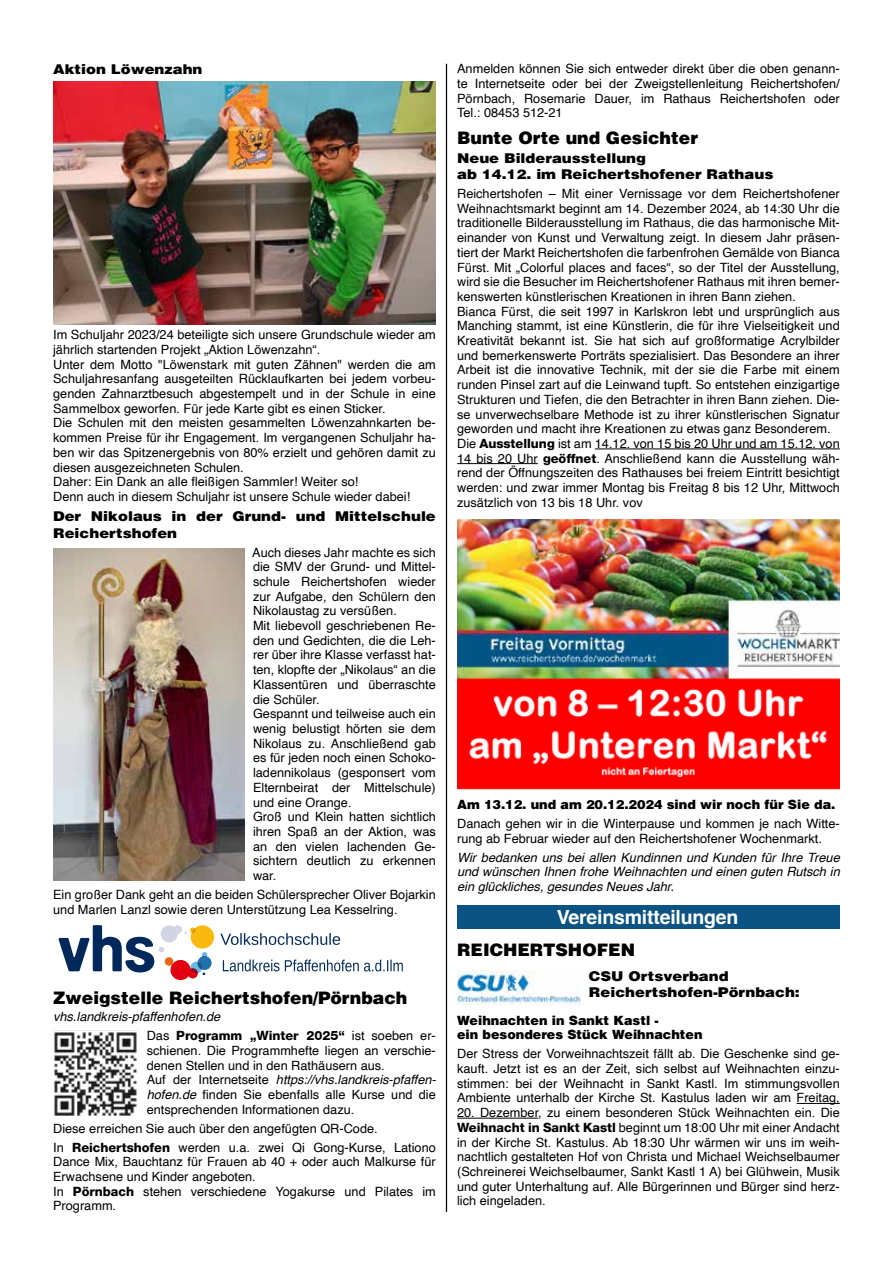
<style>
.page{position:relative;width:893px;height:1263px;background:#fff}
.page>*{position:absolute;margin:0;border:0;box-sizing:border-box;transform-origin:0 0}
.t1{font:700 19.5px "Helvetica";letter-spacing:-.01em;color:#fff}
.t2{font:900 17.25px "Helvetica";color:#000}
.t3{font:900 13.5px/16.2px "Helvetica";color:#000;scale:1.1 1}
.t4{font:12.75px/14.7px "Helvetica";color:#000}
.t5{font:italic 12.75px/14.7px "Helvetica";color:#000;text-align:justify}
.t6{font:900 12.75px/14.7px "Helvetica";color:#000}
.t7{font:800 12.75px "Helvetica 85";color:#000}
.s1{font-family:"Helvetica";font-weight:400}
.s2{font-style:italic}
.s3{font-family:"Helvetica 85";font-weight:800}
</style>
<div class="page">
<hr style="left:446px;top:64px;width:1px;height:1148px;background:#000">
<img style="left:53px;top:82px;width:383px;height:242px">
<img style="left:53px;top:548px;width:191px;height:332px">
<svg style="left:59px;top:925px;width:155px;height:55px"></svg>
<svg style="left:220px;top:933px;width:120px;height:12px"></svg>
<svg style="left:223px;top:959px;width:180px;height:12px"></svg>
<img style="left:53px;top:1030px;width:85px;height:86px">
<hr style="left:595px;top:449px;width:245px;height:1px;background:#000">
<hr style="left:457px;top:463px;width:81px;height:1px;background:#000">
<hr style="left:797px;top:1103px;width:43px;height:1px;background:#000">
<hr style="left:457px;top:1118px;width:81px;height:1px;background:#000">
<img style="left:457px;top:519px;width:383px;height:159px">
<img style="left:457px;top:678px;width:383px;height:111px">
<div style="left:457px;top:905px;width:383px;height:24px;background:#0b5383"></div>
<img style="left:457px;top:970px;width:123px;height:35px">
<p class="t3" style="left:53px;top:60px;width:137px">Aktion Löwenzahn</p>
<p class="t4" style="left:53px;top:328px;width:384px">Im Schuljahr 2023/24 beteiligte sich unsere Grundschule wieder am jährlich startenden Projekt „Aktion Löwenzahn“.<br>Unter dem Motto "Löwenstark mit guten Zähnen" werden die am Schuljahresanfang ausgeteilten Rücklaufkarten bei jedem vorbeu&shy;genden Zahnarztbesuch abgestempelt und in der Schule in eine Sammelbox geworfen. Für jede Karte gibt es einen Sticker.<br>Die Schulen mit den meisten gesammelten Löwenzahnkarten be&shy;kommen Preise für ihr Engagement. Im vergangenen Schuljahr ha&shy;ben wir das Spitzenergebnis von 80% erzielt und gehören damit zu diesen ausgezeichneten Schulen.<br>Daher: Ein Dank an alle fleißigen Sammler! Weiter so!<br>Denn auch in diesem Schuljahr ist unsere Schule wieder dabei!</p>
<p class="t3" style="left:53px;top:508px;width:349px">Der Nikolaus in der Grund- und Mittelschule<br>Reichertshofen</p>
<p class="t4" style="left:252px;top:545px;width:185px">Auch dieses Jahr machte es sich die SMV der Grund- und Mittel&shy;schule Reichertshofen wieder zur Aufgabe, den Schülern den<br>Nikolaustag zu versüßen.<br>Mit liebevoll geschriebenen Re&shy;den und Gedichten, die die Leh&shy;rer über ihre Klasse verfasst hat&shy;ten, klopfte der „Nikolaus“ an die<br>Klassentüren und überraschte die Schüler.<br>Gespannt und teilweise auch ein wenig belustigt hörten sie dem<br>Nikolaus zu. Anschließend gab es für jeden noch einen Schoko&shy;ladennikolaus (gesponsert vom<br>Elternbeirat der Mittelschule) und eine Orange.<br>Groß und Klein hatten sichtlich ihren Spaß an der Aktion, was an den vielen lachenden Ge&shy;sichtern deutlich zu erkennen war.</p>
<p class="t4" style="left:53px;top:887px;width:384px">Ein großer Dank geht an die beiden Schülersprecher Oliver Bojarkin und Marlen Lanzl sowie deren Unterstützung Lea Kesselring.</p>
<h2 class="t2" style="left:53px;top:986px;width:356px">Zweigstelle Reichertshofen/Pörnbach</h2>
<p class="t5" style="left:53px;top:1010px;width:169px">vhs.landkreis-pfaffenhofen.de</p>
<p class="t7" style="left:147px;top:1028px;width:291px"><span class="s1">Das</span> Programm „Winter 2025“ <span class="s1">ist soeben er-</span></p>
<p class="t4" style="left:147px;top:1043px;width:291px">schienen. Die Programmhefte liegen an verschie&shy;denen Stellen und in den Rathäusern aus.<br>Auf der Internetseite <span class="s2">https://vhs.landkreis-pfaffen&shy;hofen.de</span> finden Sie ebenfalls alle Kurse und die entsprechenden Informationen dazu.</p>
<p class="t4" style="left:53px;top:1119px;width:384px;line-height:18.9px">Diese erreichen Sie auch über den angefügten QR-Code.<br>In <span class="s3">Reichertshofen</span> werden u.a. zwei Qi Gong-Kurse, Lationo</p>
<p class="t4" style="left:53px;top:1155px;width:384px">Dance Mix, Bauchtanz für Frauen ab 40 + oder auch Malkurse für Erwachsene und Kinder angeboten.<br>In <span class="s3">Pörnbach</span> stehen verschiedene Yogakurse und Pilates im Programm.</p>
<p class="t4" style="left:457px;top:62px;width:384px;text-align:justify">Anmelden können Sie sich entweder direkt über die oben genann&shy;te Internetseite oder bei der Zweigstellenleitung Reichertshofen/ Pörnbach, Rosemarie Dauer, im Rathaus Reichertshofen oder Tel.: 08453 512-21</p>
<h2 class="t2" style="left:457px;top:127px;width:242px">Bunte Orte und Gesichter</h2>
<p class="t3" style="left:457px;top:150px;width:289px">Neue Bilderausstellung<br>ab 14.12. im Reichertshofener Rathaus</p>
<p class="t4" style="left:457px;top:187px;width:384px">Reichertshofen – Mit einer Vernissage vor dem Reichertshofener Weihnachtsmarkt beginnt am 14. Dezember 2024, ab 14:30 Uhr die traditionelle Bilderausstellung im Rathaus, die das harmonische Mit&shy;einander von Kunst und Verwaltung zeigt. In diesem Jahr präsen&shy;tiert der Markt Reichertshofen die farbenfrohen Gemälde von Bianca Fürst. Mit „Colorful places and faces“, so der Titel der Ausstellung, wird sie die Besucher im Reichertshofener Rathaus mit ihren bemer&shy;kenswerten künstlerischen Kreationen in ihren Bann ziehen.<br>Bianca Fürst, die seit 1997 in Karlskron lebt und ursprünglich aus Manching stammt, ist eine Künstlerin, die für ihre Vielseitigkeit und Kreativität bekannt ist. Sie hat sich auf großformatige Acrylbilder und bemerkenswerte Porträts spezialisiert. Das Besondere an ihrer Arbeit ist die innovative Technik, mit der sie die Farbe mit einem runden Pinsel zart auf die Leinwand tupft. So entstehen einzigartige Strukturen und Tiefen, die den Betrachter in ihren Bann ziehen. Die&shy;se unverwechselbare Methode ist zu ihrer künstlerischen Signatur geworden und macht ihre Kreationen zu etwas ganz Besonderem.<br>Die <span class="s3">Ausstellung</span> ist am 14.12. von 15 bis 20 Uhr und am 15.12. von 14 bis 20 Uhr <span class="s3">geöffnet</span>. Anschließend kann die Ausstellung wäh&shy;rend der Öffnungszeiten des Rathauses bei freiem Eintritt besichtigt werden: und zwar immer Montag bis Freitag 8 bis 12 Uhr, Mittwoch zusätzlich von 13 bis 18 Uhr. vov</p>
<p class="t6" style="left:457px;top:797px;width:380px">Am 13.12. und am 20.12.2024 sind wir noch für Sie da.</p>
<p class="t4" style="left:457px;top:816px;width:384px">Danach gehen wir in die Winterpause und kommen je nach Witte&shy;rung ab Februar wieder auf den Reichertshofener Wochenmarkt.</p>
<p class="t5" style="left:457px;top:850px;width:384px">Wir bedanken uns bei allen Kundinnen und Kunden für Ihre Treue und wünschen Ihnen frohe Weihnachten und einen guten Rutsch in ein glückliches, gesundes Neues Jahr.</p>
<h1 class="t1" style="left:557px;top:905px;width:183px">Vereinsmitteilungen</h1>
<h2 class="t2" style="left:457px;top:939px;width:179px">REICHERTSHOFEN</h2>
<p class="t3" style="left:589px;top:968px;width:193px">CSU Ortsverband<br>Reichertshofen-Pörnbach:</p>
<p class="t6" style="left:457px;top:1012px;width:247px">Weihnachten in Sankt Kastl -<br>ein besonderes Stück Weihnachten</p>
<p class="t4" style="left:457px;top:1047px;width:384px;text-align:justify">Der Stress der Vorweihnachtszeit fällt ab. Die Geschenke sind ge&shy;kauft. Jetzt ist es an der Zeit, sich selbst auf Weihnachten einzu&shy;stimmen: bei der Weihnacht in Sankt Kastl. Im stimmungsvollen Ambiente unterhalb der Kirche St. Kastulus laden wir am Freitag,</p>
<p class="t4" style="left:457px;top:1106px;width:384px;text-align:justify">20. Dezember, zu einem besonderen Stück Weihnachten ein. Die <span class="s3">Weihnacht in Sankt Kastl</span> beginnt um 18:00 Uhr mit einer Andacht in der Kirche St. Kastulus. Ab 18:30 Uhr wärmen wir uns im weih&shy;nachtlich gestalteten Hof von Christa und Michael Weichselbaumer (Schreinerei Weichselbaumer, Sankt Kastl 1 A) bei Glühwein, Musik und guter Unterhaltung auf. Alle Bürgerinnen und Bürger sind herz&shy;lich eingeladen.</p>
</div>
